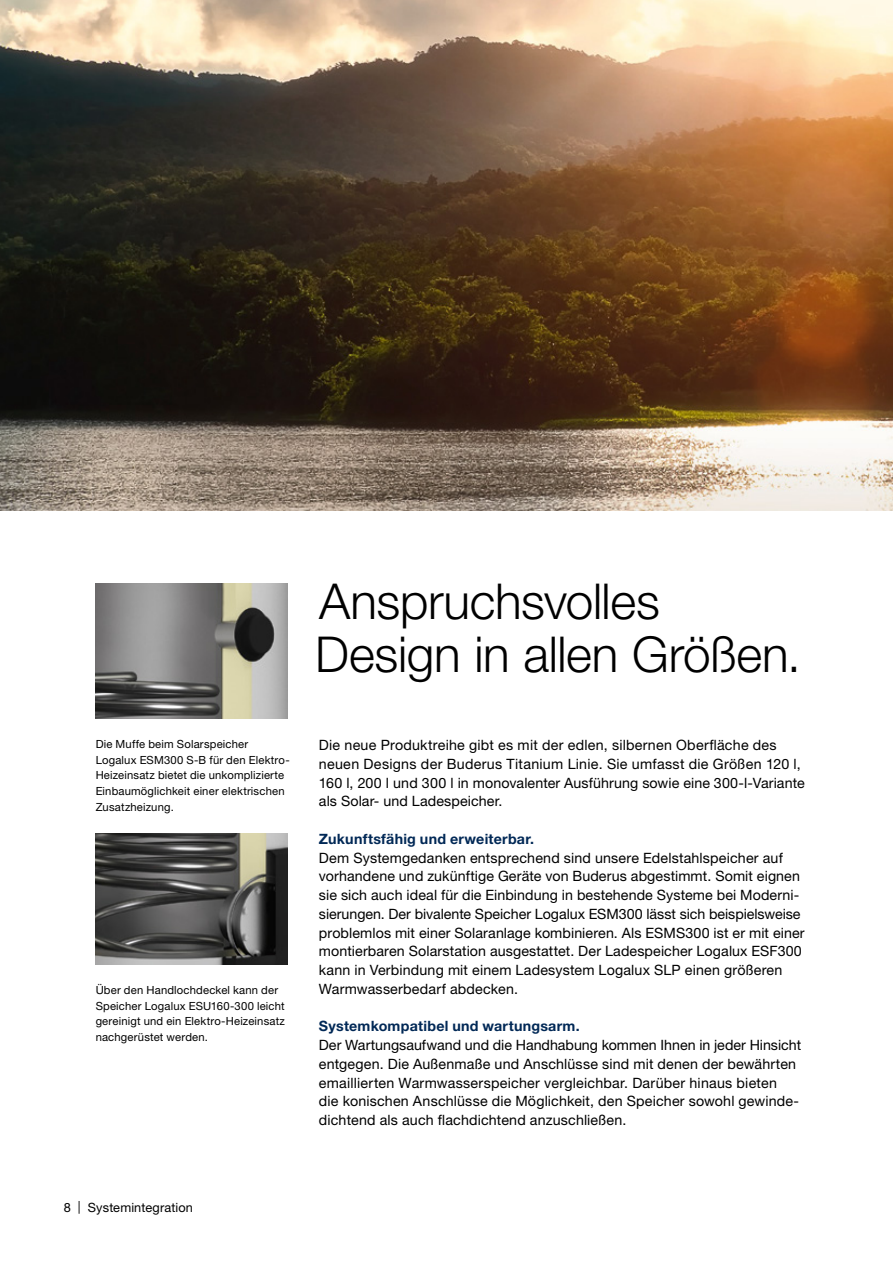
<style>
.page{position:relative;width:893px;height:1263px;background:#fff}
.page>*{position:absolute;margin:0;border:0;box-sizing:border-box;transform-origin:0 0}
.t1{font:300 49.5px/52.5px "Helvetica Neue LT Pro";letter-spacing:-.005em;color:#000}
.t2{font:14.25px/18.8px "Helvetica Neue LT Pro";letter-spacing:.01em;color:#000}
.t3{font:700 14.25px "Helvetica Neue LT Pro";letter-spacing:.015em;color:#002856}
.t4{font:12.75px "Helvetica Neue LT Pro";letter-spacing:.01em;color:#000}
.t5{font:11.25px/15.8px "Helvetica Neue LT Pro";letter-spacing:.015em;color:#000}
</style>
<div class="page">
<img style="left:0;top:0;width:893px;height:510px">
<img style="left:96px;top:584px;width:191px;height:134px">
<img style="left:96px;top:834px;width:191px;height:130px">
<p class="t5" style="left:96px;top:736px;width:196px">Die Muffe beim Solarspeicher<br>Logalux ESM300 S-B für den Elektro-<br>Heizeinsatz bietet die unkomplizierte<br>Einbaumöglichkeit einer elektrischen<br>Zusatzheizung.</p>
<p class="t5" style="left:96px;top:982px;width:191px">Über den Handlochdeckel kann der Speicher Logalux ESU160-300 leicht gereinigt und ein Elektro-Heizeinsatz nachgerüstet werden.</p>
<h1 class="t1" style="left:315px;top:574px;width:487px">Anspruchsvolles<br>Design in allen Größen.</h1>
<p class="t2" style="left:319px;top:735px;width:487px">Die neue Produktreihe gibt es mit der edlen, silbernen Oberfläche des neuen Designs der Buderus Titanium Linie. Sie umfasst die Größen 120 l, 160 l, 200 l und 300 l in monovalenter Ausführung sowie eine 300-l-Variante als Solar- und Ladespeicher.</p>
<p class="t3" style="left:319px;top:830px;width:217px">Zukunftsfähig und erweiterbar.</p>
<p class="t2" style="left:319px;top:848px;width:487px">Dem Systemgedanken entsprechend sind unsere Edelstahlspeicher auf vorhandene und zukünftige Geräte von Buderus abgestimmt. Somit eignen sie sich auch ideal für die Einbindung in bestehende Systeme bei Moderni&shy;sierungen. Der bivalente Speicher Logalux ESM300 lässt sich beispielsweise problemlos mit einer Solaranlage kombinieren. Als ESMS300 ist er mit einer montierbaren Solarstation ausgestattet. Der Ladespeicher Logalux ESF300 kann in Verbindung mit einem Ladesystem Logalux SLP einen größeren Warmwasserbedarf abdecken.</p>
<p class="t3" style="left:319px;top:1017px;width:262px">Systemkompatibel und wartungsarm.</p>
<p class="t2" style="left:319px;top:1035px;width:484px">Der Wartungsaufwand und die Handhabung kommen Ihnen in jeder Hinsicht entgegen. Die Außenmaße und Anschlüsse sind mit denen der bewährten emaillierten Warmwasserspeicher vergleichbar. Darüber hinaus bieten<br>die konischen Anschlüsse die Möglichkeit, den Speicher sowohl gewinde&shy;dichtend als auch flachdichtend anzuschließen.</p>
<p class="t4" style="left:64px;top:1199px;width:131px">8 | Systemintegration</p>
</div>
